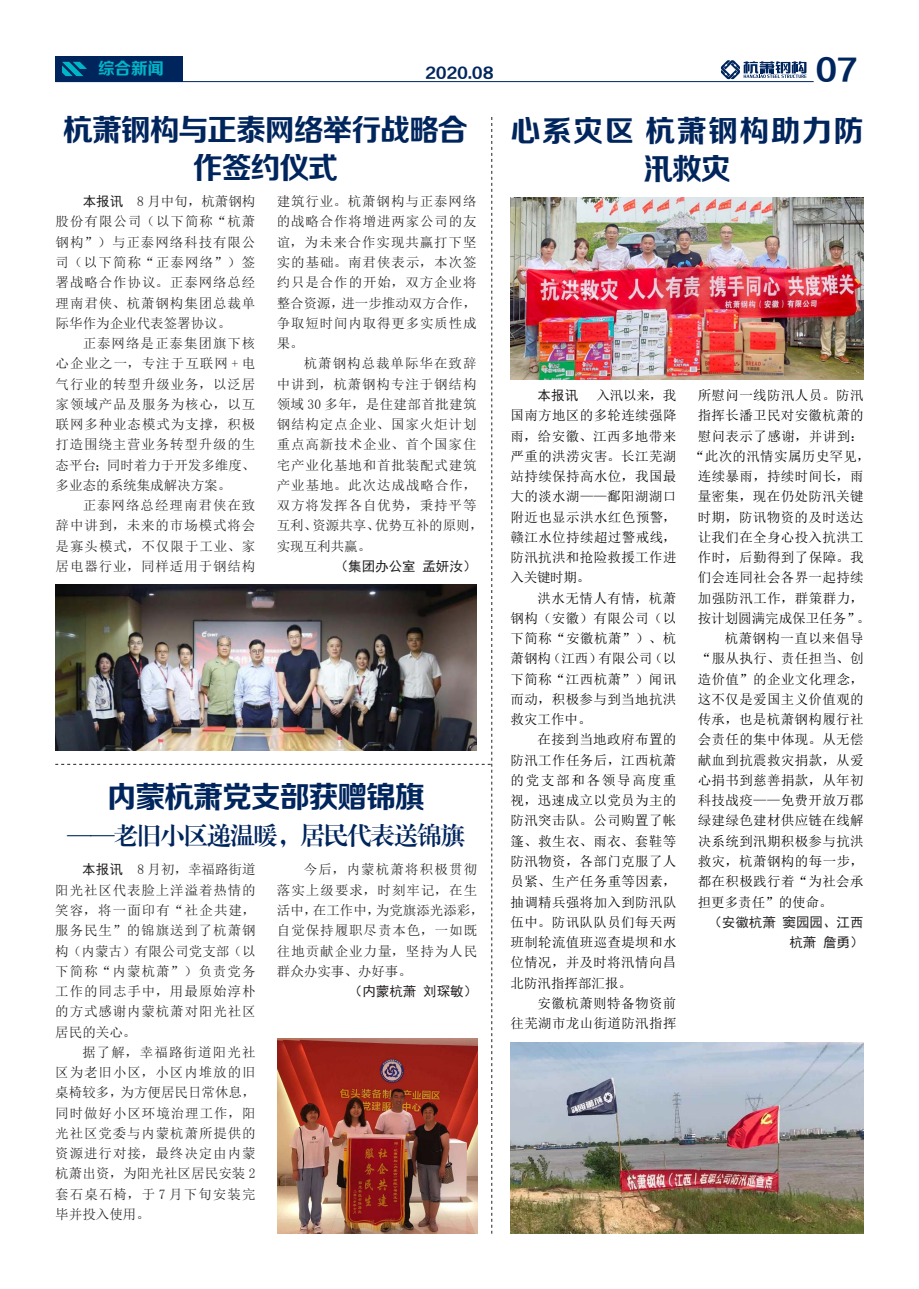
<style>
.page{position:relative;width:919px;height:1289px;background:#fff}
.page>*{position:absolute;margin:0;border:0;box-sizing:border-box;transform-origin:0 0}
.t1{font:30px/37.5px "FZZCHJW GB1 0";letter-spacing:-.04em;color:#00255d;text-align:center}
.t2{font:30px/61.7px "FZZCHJW GB1 0";letter-spacing:.045em;color:#00255d;text-align:right}
.t3{font:24.3px "FZXBSJW GB1 0";letter-spacing:-.04em;color:#00255d}
.t4{font:16.5px "FZZCHJW GB1 0";color:#00b5c8}
.t5{font:15px "FZZCHJW GB1 0";color:#00255d}
.t6{font:13.5px/20.2px "Sim Sun";letter-spacing:.065em;color:#231f20;text-align:justify}
.t7{font:13.5px/20.2px "Sim Sun";letter-spacing:.03em;color:#000;text-align:justify}
.t8{font:13.5px/20.2px "Sim Hei";color:#231f20;text-align:right}
.t9{font:13.5px "Sim Sun";color:#000}
.s1{font-family:"Sim Hei"}
</style>
<div class="page">
<div style="left:87px;top:56px;width:95px;height:26px;background:#00255d"></div>
<hr style="left:55px;top:81px;width:758px;height:1px;background:#00255d">
<div style="left:55px;top:56px;width:32px;height:26px;background:#00255d"></div>
<svg style="left:62px;top:62px;width:25px;height:14px"></svg>
<svg style="left:720px;top:60px;width:86px;height:19px"></svg>
<img style="left:510px;top:1042px;width:353px;height:191px">
<img style="left:510px;top:198px;width:353px;height:182px">
<svg style="left:55px;top:117px;width:437px;height:1116px"></svg>
<img style="left:56px;top:584px;width:420px;height:166px">
<img style="left:277px;top:1037px;width:200px;height:196px">
<p class="t4" style="left:98px;top:60px;width:67px">综合新闻</p>
<p class="t5" style="left:425px;top:65px;width:70px">2020.08</p>
<h1 class="t2" style="left:510px;top:41px;width:354px">07<br>心系灾区 杭萧钢构助力防</h1>
<h1 class="t1" style="left:643px;top:152px;width:89px">汛救灾</h1>
<h1 class="t1" style="left:63px;top:113px;width:406px">杭萧钢构与正泰网络举行战略合作签约仪式</h1>
<p class="t6" style="left:56px;top:191px;width:201px;text-indent:27px"><span class="s1">本报讯</span> 8 月中旬，杭萧钢构股份有限公司（以下简称“杭萧钢构”）与正泰网络科技有限公司（以下简称“正泰网络”）签署战略合作协议。正泰网络总经理南君侠、杭萧钢构集团总裁单际华作为企业代表签署协议。</p>
<p class="t6" style="left:56px;top:333px;width:201px;text-indent:27px">正泰网络是正泰集团旗下核心企业之一，专注于互联网 + 电气行业的转型升级业务，以泛居家领域产品及服务为核心，以互联网多种业态模式为支撑，积极打造围绕主营业务转型升级的生态平台；同时着力于开发多维度、多业态的系统集成解决方案。</p>
<p class="t6" style="left:56px;top:495px;width:201px;text-indent:27px">正泰网络总经理南君侠在致辞中讲到，未来的市场模式将会是寡头模式，不仅限于工业、家居电器行业，同样适用于钢结构</p>
<p class="t6" style="left:277px;top:191px;width:201px">建筑行业。杭萧钢构与正泰网络的战略合作将增进两家公司的友谊，为未来合作实现共赢打下坚实的基础。南君侠表示，本次签约只是合作的开始，双方企业将整合资源，进一步推动双方合作，争取短时间内取得更多实质性成果。</p>
<p class="t6" style="left:277px;top:353px;width:208px;text-align:left;text-indent:27px">杭萧钢构总裁单际华在致辞中讲到，杭萧钢构专注于钢结构领域 30 多年，是住建部首批建筑钢结构定点企业、国家火炬计划重点高新技术企业、首个国家住宅产业化基地和首批装配式建筑产业基地。此次达成战略合作，双方将发挥各自优势，秉持平等互利、资源共享、优势互补的原则，实现互利共赢。</p>
<p class="t8" style="left:334px;top:556px;width:143px">（集团办公室 孟妍汝）</p>
<h1 class="t1" style="left:107px;top:779px;width:320px">内蒙杭萧党支部获赠锦旗</h1>
<h2 class="t3" style="left:67px;top:823px;width:399px">——老旧小区递温暖，居民代表送锦旗</h2>
<p class="t6" style="left:55px;top:859px;width:202px;text-indent:27px"><span class="s1">本报讯</span> 8 月初，幸福路街道阳光社区代表脸上洋溢着热情的笑容，将一面印有“社企共建，服务民生”的锦旗送到了杭萧钢构（内蒙古）有限公司党支部（以下简称“内蒙杭萧”）负责党务工作的同志手中，用最原始淳朴的方式感谢内蒙杭萧对阳光社区居民的关心。</p>
<p class="t6" style="left:55px;top:1041px;width:202px;text-indent:27px">据了解，幸福路街道阳光社区为老旧小区，小区内堆放的旧桌椅较多，为方便居民日常休息，同时做好小区环境治理工作，阳光社区党委与内蒙杭萧所提供的资源进行对接，最终决定由内蒙杭萧出资，为阳光社区居民安装 2套石桌石椅，于 7 月下旬安装完毕并投入使用。</p>
<p class="t6" style="left:277px;top:859px;width:208px;text-align:left;text-indent:27px">今后，内蒙杭萧将积极贯彻落实上级要求，时刻牢记，在生活中，在工作中，为党旗添光添彩，自觉保持履职尽责本色，一如既往地贡献企业力量，坚持为人民群众办实事、办好事。</p>
<p class="t8" style="left:349px;top:981px;width:130px">（内蒙杭萧 刘琛敏）</p>
<p class="t7" style="left:510px;top:385px;width:167px;text-indent:86px">入汛以来，我国南方地区的多轮连续强降雨，给安徽、江西多地带来严重的洪涝灾害。长江芜湖站持续保持高水位，我国最大的淡水湖——鄱阳湖湖口附近也显示洪水红色预警，赣江水位持续超过警戒线，防汛抗洪和抢险救援工作进入关键时期。</p>
<p class="t7" style="left:510px;top:587px;width:167px;text-indent:27px">洪水无情人有情，杭萧钢构（安徽）有限公司（以下简称“安徽杭萧”）、杭萧钢构（江西）有限公司（以下简称“江西杭萧”）闻讯而动，积极参与到当地抗洪救灾工作中。</p>
<p class="t7" style="left:510px;top:729px;width:167px;text-indent:27px">在接到当地政府布置的防汛工作任务后，江西杭萧的党支部和各领导高度重视，迅速成立以党员为主的防汛突击队。公司购置了帐篷、救生衣、雨衣、套鞋等防汛物资，各部门克服了人员紧、生产任务重等因素，抽调精兵强将加入到防汛队伍中。防讯队队员们每天两班制轮流值班巡查堤坝和水位情况，并及时将汛情向昌北防汛指挥部汇报。</p>
<p class="t7" style="left:510px;top:992px;width:167px;text-align:right">安徽杭萧则特备物资前<br>往芜湖市龙山街道防汛指挥</p>
<p class="t8" style="left:537px;top:385px;width:42px">本报讯</p>
<p class="t7" style="left:697px;top:385px;width:167px">所慰问一线防汛人员。防汛</p>
<p class="t7" style="left:697px;top:405px;width:167px">指挥长潘卫民对安徽杭萧的</p>
<p class="t7" style="left:697px;top:425px;width:167px">慰问表示了感谢，并讲到：</p>
<p class="t7" style="left:691px;top:446px;width:181px">“此次的汛情实属历史罕见，</p>
<p class="t7" style="left:697px;top:466px;width:167px">连续暴雨，持续时间长，雨</p>
<p class="t7" style="left:697px;top:486px;width:167px">量密集，现在仍处防汛关键</p>
<p class="t7" style="left:697px;top:506px;width:167px">时期，防讯物资的及时送达</p>
<p class="t7" style="left:697px;top:527px;width:167px">让我们在全身心投入抗洪工</p>
<p class="t7" style="left:697px;top:547px;width:167px">作时，后勤得到了保障。我</p>
<p class="t7" style="left:697px;top:567px;width:167px">们会连同社会各界一起持续</p>
<p class="t7" style="left:697px;top:587px;width:167px">加强防汛工作，群策群力，</p>
<p class="t9" style="left:697px;top:611px;width:174px">按计划圆满完成保卫任务”。</p>
<p class="t7" style="left:724px;top:628px;width:140px">杭萧钢构一直以来倡导</p>
<p class="t7" style="left:697px;top:648px;width:167px">“服从执行、责任担当、创</p>
<p class="t7" style="left:697px;top:668px;width:167px">造价值”的企业文化理念，</p>
<p class="t7" style="left:697px;top:689px;width:167px">这不仅是爱国主义价值观的</p>
<p class="t7" style="left:697px;top:709px;width:167px">传承，也是杭萧钢构履行社</p>
<p class="t7" style="left:697px;top:729px;width:167px">会责任的集中体现。从无偿</p>
<p class="t7" style="left:697px;top:749px;width:167px">献血到抗震救灾捐款，从爱</p>
<p class="t7" style="left:697px;top:770px;width:167px">心捐书到慈善捐款，从年初</p>
<p class="t7" style="left:697px;top:790px;width:167px">科技战疫——免费开放万郡</p>
<p class="t7" style="left:697px;top:810px;width:167px">绿建绿色建材供应链在线解</p>
<p class="t7" style="left:697px;top:830px;width:167px">决系统到汛期积极参与抗洪</p>
<p class="t7" style="left:697px;top:851px;width:167px">救灾，杭萧钢构的每一步，</p>
<p class="t7" style="left:697px;top:871px;width:167px">都在积极践行着“为社会承</p>
<p class="t9" style="left:697px;top:894px;width:136px">担更多责任”的使命。</p>
<p class="t8" style="left:708px;top:911px;width:157px">（安徽杭萧 窦园园、江西杭萧 詹勇）</p>
</div>
